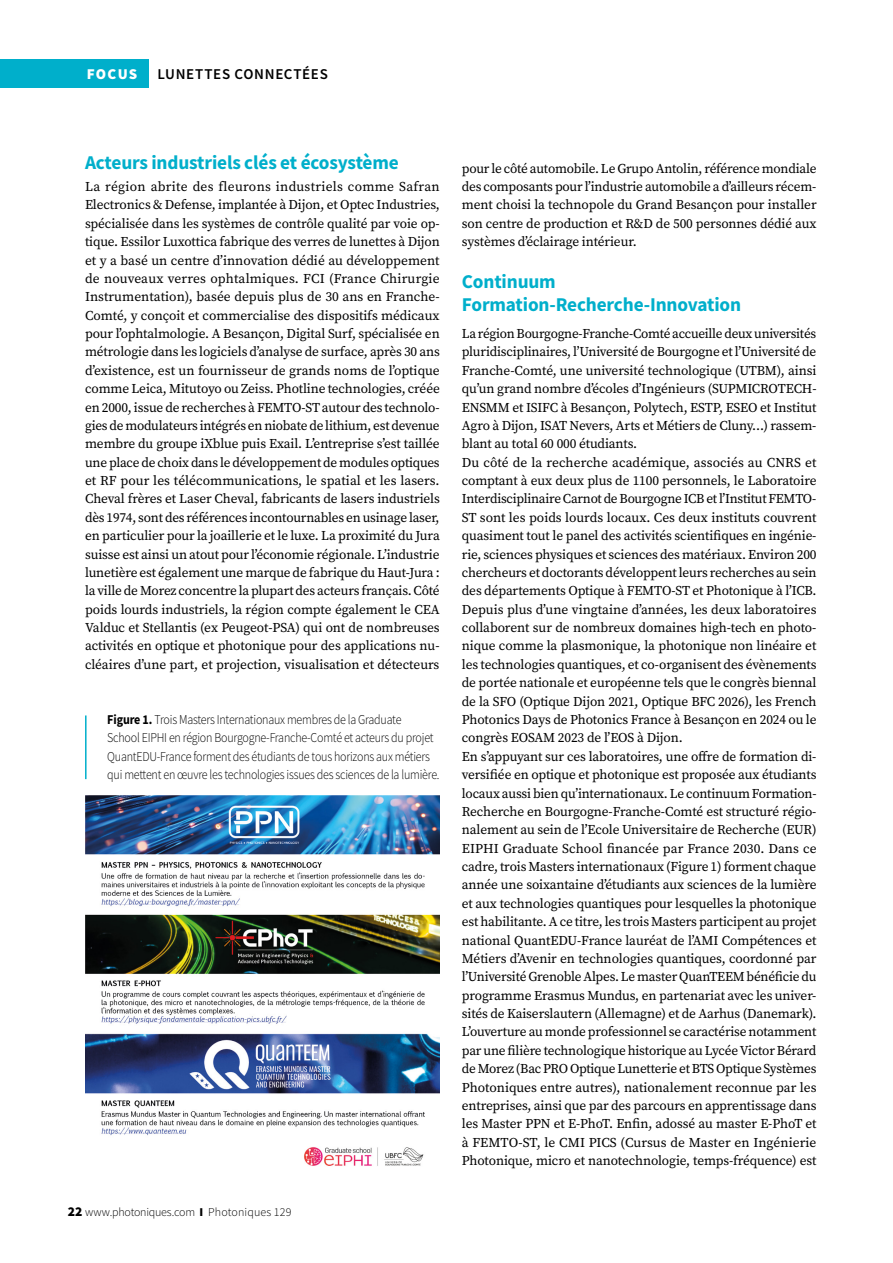
<style>
.page{position:relative;width:893px;height:1263px;background:#fff}
.page>*{position:absolute;margin:0;border:0;box-sizing:border-box;transform-origin:0 0}
.t1{font:700 19.5px/23.4px "Source Sans Pro";letter-spacing:-.01em;color:#00afcb}
.t2{font:600 15px "Source Sans Pro";color:#000}
.t3{font:900 15px "Source Sans Pro";letter-spacing:.08em;color:#fff}
.t4{font:13.5px/18.3px "Source Serif Pro";letter-spacing:-.01em;color:#000;text-align:justify}
.t5{font:300 13.5px/18.3px "Source Sans Pro";letter-spacing:-.02em;color:#000;scale:.89 1}
.t6{font:300 12px "Source Sans Pro";letter-spacing:.005em;color:#000}
.s1{font-weight:700}
.s2{font-weight:900;font-size:13.5px}
.s3{font-weight:900}
</style>
<div class="page">
<div style="left:0;top:60px;width:149px;height:28px;background:#00afcb"></div>
<hr style="left:85px;top:715px;width:2px;height:64px;background:#00afcb">
<img style="left:85px;top:795px;width:355px;height:371px">
<p class="t3" style="left:87px;top:64px;width:52px">FOCUS</p>
<p class="t2" style="left:157px;top:64px;width:10px">LUNETTES</p>
<p class="t2" style="left:234px;top:64px;width:11px">CONNECT</p>
<p class="t2" style="left:302px;top:64px;width:18px">ÉES</p>
<h1 class="t1" style="left:85px;top:150px;width:315px">Acteurs industriels clés et écosystème</h1>
<p class="t4" style="left:85px;top:177px;width:356px">La région abrite des fleurons industriels comme Safran Electronics &amp; Defense, implantée à Dijon, et Optec Industries, spécialisée dans les systèmes de contrôle qualité par voie op&shy;tique. Essilor Luxottica fabrique des verres de lunettes à Dijon et y a basé un centre d’innovation dédié au développement de nouveaux verres ophtalmiques. FCI (France Chirurgie Instrumentation), basée depuis plus de 30 ans en Franche-Comté, y conçoit et commercialise des dispositifs médicaux pour l’ophtalmologie. A Besançon, Digital Surf, spécialisée en métrologie dans les logiciels d’analyse de surface, après 30 ans d’existence, est un fournisseur de grands noms de l’optique comme Leica, Mitutoyo ou Zeiss. Photline technologies, créée en 2000, issue de recherches à FEMTO-ST autour des technolo&shy;gies de modulateurs intégrés en niobate de lithium, est devenue membre du groupe iXblue puis Exail. L’entreprise s’est taillée une place de choix dans le développement de modules optiques et RF pour les télécommunications, le spatial et les lasers.<br>Cheval frères et Laser Cheval, fabricants de lasers industriels dès 1974, sont des références incontournables en usinage laser, en particulier pour la joaillerie et le luxe. La proximité du Jura suisse est ainsi un atout pour l’économie régionale. L’industrie lunetière est également une marque de fabrique du Haut-Jura : la ville de Morez concentre la plupart des acteurs français. Côté poids lourds industriels, la région compte également le CEA Valduc et Stellantis (ex Peugeot-PSA) qui ont de nombreuses activités en optique et photonique pour des applications nu&shy;cléaires d’une part, et projection, visualisation et détecteurs</p>
<p class="t5" style="left:107px;top:710px;width:375px"><span class="s1">Figure 1.</span> Trois Masters Internationaux membres de la Graduate<br>School EIPHI en région Bourgogne-Franche-Comté et acteurs du projet QuantEDU-France forment des étudiants de tous horizons aux métiers qui mettent en œuvre les technologies issues des sciences de la lumière.</p>
<p class="t6" style="left:68px;top:1205px;width:225px"><span class="s2">22</span> www.photoniques.com <span class="s3">I</span> Photoniques 129</p>
<p class="t4" style="left:462px;top:159px;width:356px">pour le côté automobile. Le Grupo Antolin, référence mondiale des composants pour l’industrie automobile a d’ailleurs récem&shy;ment choisi la technopole du Grand Besançon pour installer son centre de production et R&amp;D de 500 personnes dédié aux systèmes d’éclairage intérieur.</p>
<h1 class="t1" style="left:462px;top:269px;width:281px">Continuum<br>Formation-Recherche-Innovation</h1>
<p class="t4" style="left:462px;top:324px;width:356px;text-align:left">La région Bourgogne-Franche-Comté accueille deux universités pluridisciplinaires, l’Université de Bourgogne et l’Université de Franche-Comté, une université technologique (UTBM), ainsi qu’un grand nombre d’écoles d’Ingénieurs (SUPMICROTECH-ENSMM et ISIFC à Besançon, Polytech, ESTP, ESEO et Institut Agro à Dijon, ISAT Nevers, Arts et Métiers de Cluny…) rassem&shy;blant au total 60 000 étudiants.<br>Du côté de la recherche académique, associés au CNRS et comptant à eux deux plus de 1100 personnels, le Laboratoire Interdisciplinaire Carnot de Bourgogne ICB et l’Institut FEMTO-ST sont les poids lourds locaux. Ces deux instituts couvrent quasiment tout le panel des activités scientifiques en ingénie&shy;rie, sciences physiques et sciences des matériaux. Environ 200 chercheurs et doctorants développent leurs recherches au sein des départements Optique à FEMTO-ST et Photonique à l’ICB.<br>Depuis plus d’une vingtaine d’années, les deux laboratoires collaborent sur de nombreux domaines high-tech en photo&shy;nique comme la plasmonique, la photonique non linéaire et les technologies quantiques, et co-organisent des évènements de portée nationale et européenne tels que le congrès biennal de la SFO (Optique Dijon 2021, Optique BFC 2026), les French Photonics Days de Photonics France à Besançon en 2024 ou le congrès EOSAM 2023 de l’EOS à Dijon.<br>En s’appuyant sur ces laboratoires, une offre de formation di&shy;versifiée en optique et photonique est proposée aux étudiants locaux aussi bien qu’internationaux. Le continuum Formation-Recherche en Bourgogne-Franche-Comté est structuré régio&shy;nalement au sein de l’Ecole Universitaire de Recherche (EUR)<br>EIPHI Graduate School financée par France 2030. Dans ce cadre, trois Masters internationaux (Figure 1) forment chaque année une soixantaine d’étudiants aux sciences de la lumière et aux technologies quantiques pour lesquelles la photonique est habilitante. A ce titre, les trois Masters participent au projet national QuantEDU-France lauréat de l’AMI Compétences et Métiers d’Avenir en technologies quantiques, coordonné par l’Université Grenoble Alpes. Le master QuanTEEM bénéficie du programme Erasmus Mundus, en partenariat avec les univer&shy;sités de Kaiserslautern (Allemagne) et de Aarhus (Danemark).<br>L’ouverture au monde professionnel se caractérise notamment par une filière technologique historique au Lycée Victor Bérard de Morez (Bac PRO Optique Lunetterie et BTS Optique Systèmes Photoniques entre autres), nationalement reconnue par les entreprises, ainsi que par des parcours en apprentissage dans les Master PPN et E-PhoT. Enfin, adossé au master E-PhoT et à FEMTO-ST, le CMI PICS (Cursus de Master en Ingénierie Photonique, micro et nanotechnologie, temps-fréquence) est</p>
</div>
